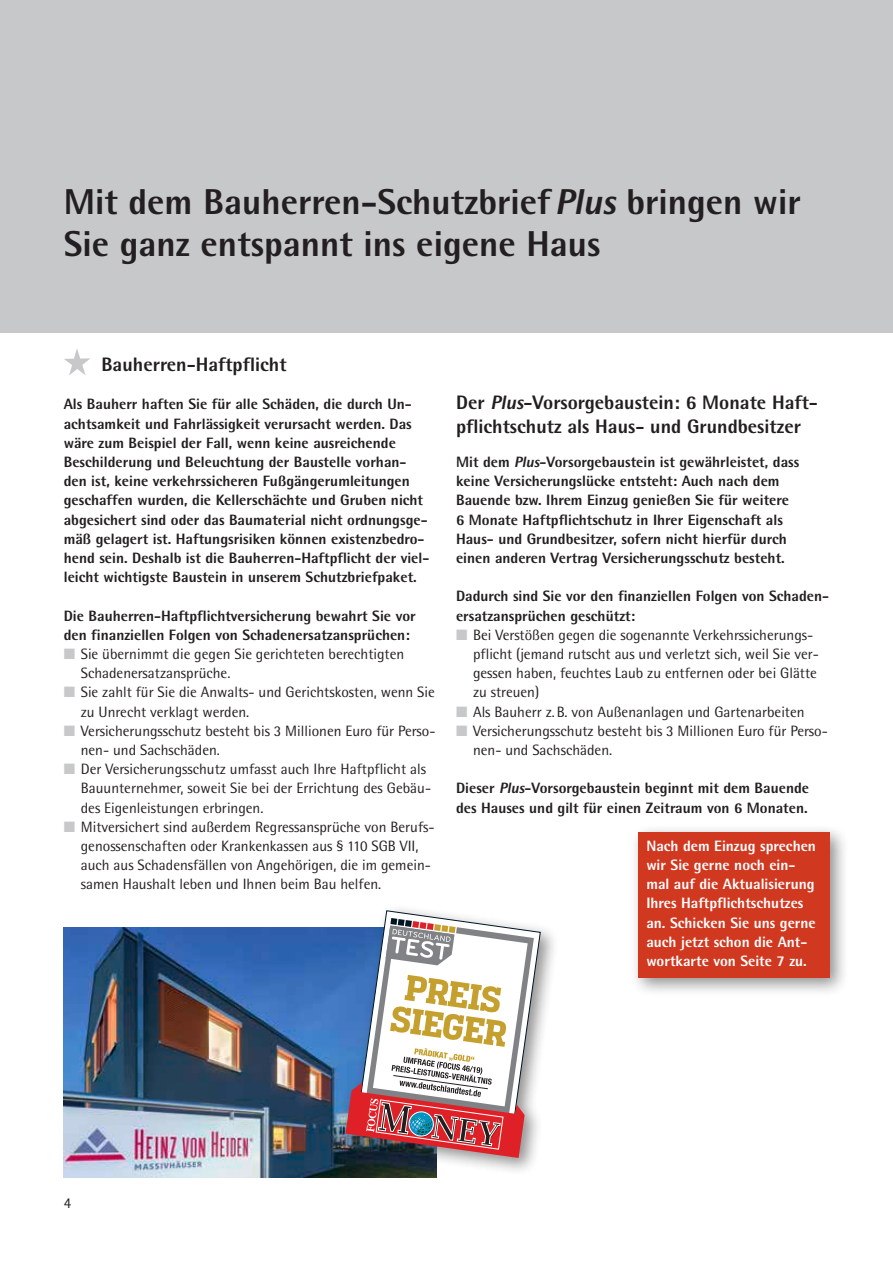
<style>
.page{position:relative;width:893px;height:1263px;background:#fff}
.page>*{position:absolute;margin:0;border:0;box-sizing:border-box;transform-origin:0 0}
.t1{font:800 36px/42px "Lvm Rotis";color:#231f20}
.t2{font:800 19.5px/24px "Lvm Rotis";color:#231f20}
.t3{font:800 15px/19.2px "Lvm Rotis";color:#231f20}
.t4{font:15px "Lvm Rotis";color:#231f20}
.t5{font:800 15px/19.2px "Lvm Rotis";color:#fff}
.s1{color:#c7c8ca}
.s2{font-weight:400;color:#c7c8ca}
.s3{font-weight:400}
</style>
<div class="page">
<div style="left:0;top:0;width:893px;height:333px;background:#c7c8ca"></div>
<svg style="left:64px;top:349px;width:26px;height:26px"></svg>
<img style="left:64px;top:928px;width:373px;height:249px">
<div style="left:339px;top:903px;width:220px;height:273px;background:#231f20;opacity:.5"></div>
<svg style="left:345px;top:910px;width:196px;height:248px"></svg>
<div style="left:629px;top:823px;width:220px;height:174px;background:#231f20;opacity:.5"></div>
<div style="left:638px;top:832px;width:191px;height:145px;background:#d03820"></div>
<h1 class="t1" style="left:64px;top:180px;width:738px">Mit dem Bauherren-Schutzbrief{ bringen wir<br>Sie ganz entspannt ins eigene Haus</h1>
<h2 class="t2" style="left:101px;top:352px;width:187px">Bauherren-Haftpflicht</h2>
<p class="t3" style="left:64px;top:394px;width:367px">Als Bauherr haften Sie für alle Schäden, die durch Un&shy;achtsamkeit und Fahrlässigkeit verursacht werden. Das wäre zum Beispiel der Fall, wenn keine ausreichende Beschilderung und Beleuchtung der Baustelle vorhan&shy;den ist, keine verkehrssicheren Fußgängerumleitungen geschaffen wurden, die Kellerschächte und Gruben nicht abgesichert sind oder das Baumaterial nicht ordnungsge&shy;mäß gelagert ist. Haftungsrisiken können existenzbedro&shy;hend sein. Deshalb ist die Bauherren-Haftpflicht der viel&shy;leicht wichtigste Baustein in unserem Schutzbriefpaket.</p>
<p class="t3" style="left:64px;top:606px;width:353px">Die Bauherren-Haftpflichtversicherung bewahrt Sie vor</p>
<p class="t3" style="left:64px;top:625px;width:348px">den finanziellen Folgen von Schadenersatzansprüchen:</p>
<p class="t4" style="left:64px;top:645px;width:342px"><span class="s1">\</span> Sie übernimmt die gegen Sie gerichteten berechtigten</p>
<p class="t4" style="left:81px;top:664px;width:151px">Schadenersatzansprüche.</p>
<p class="t4" style="left:64px;top:683px;width:373px"><span class="s1">\</span> Sie zahlt für Sie die Anwalts- und Gerichtskosten, wenn Sie</p>
<p class="t4" style="left:81px;top:703px;width:170px">zu Unrecht verklagt werden.</p>
<p class="t4" style="left:64px;top:722px;width:373px"><span class="s1">\</span> Versicherungsschutz besteht bis 3 Millionen Euro für Perso-</p>
<p class="t4" style="left:81px;top:741px;width:141px">nen- und Sachschäden.</p>
<p class="t4" style="left:64px;top:760px;width:364px"><span class="s1">\</span> Der Versicherungsschutz umfasst auch Ihre Haftpflicht als</p>
<p class="t4" style="left:81px;top:779px;width:352px">Bauunternehmer, soweit Sie bei der Errichtung des Gebäu-</p>
<p class="t4" style="left:81px;top:799px;width:184px">des Eigenleistungen erbringen.</p>
<p class="t4" style="left:64px;top:818px;width:372px"><span class="s1">\</span> Mitversichert sind außerdem Regressansprüche von Berufs-</p>
<p class="t4" style="left:81px;top:837px;width:339px">genossenschaften oder Krankenkassen aus § 110 SGB VII,</p>
<p class="t4" style="left:81px;top:856px;width:352px">auch aus Schadensfällen von Angehörigen, die im gemein-</p>
<p class="t4" style="left:81px;top:875px;width:302px">samen Haushalt leben und Ihnen beim Bau helfen.</p>
<h2 class="t2" style="left:456px;top:390px;width:363px">Der {-Vorsorgebaustein: 6 Monate Haft&shy;pflichtschutz als Haus- und Grundbesitzer</h2>
<p class="t3" style="left:456px;top:452px;width:345px">Mit dem {-Vorsorgebaustein ist gewährleistet, dass keine Versicherungslücke entsteht: Auch nach dem Bauende bzw. Ihrem Einzug genießen Sie für weitere 6 Monate Haftpflichtschutz in Ihrer Eigenschaft als Haus- und Grundbesitzer, sofern nicht hierfür durch einen anderen Vertrag Versicherungsschutz besteht.</p>
<p class="t3" style="left:456px;top:586px;width:375px">Dadurch sind Sie vor den finanziellen Folgen von Schaden&shy;ersatzansprüchen geschützt:<br><span class="s2">\</span> <span class="s3">Bei Verstößen gegen die sogenannte Verkehrssicherungs-</span></p>
<p class="t4" style="left:473px;top:645px;width:347px">pflicht (jemand rutscht aus und verletzt sich, weil Sie ver-</p>
<p class="t4" style="left:473px;top:664px;width:345px">gessen haben, feuchtes Laub zu entfernen oder bei Glätte</p>
<p class="t4" style="left:473px;top:683px;width:68px">zu streuen)</p>
<p class="t4" style="left:456px;top:703px;width:350px"><span class="s1">\</span> Als Bauherr z.B. von Außenanlagen und Gartenarbeiten</p>
<p class="t4" style="left:456px;top:722px;width:373px"><span class="s1">\</span> Versicherungsschutz besteht bis 3 Millionen Euro für Perso-</p>
<p class="t4" style="left:473px;top:741px;width:141px">nen- und Sachschäden.</p>
<p class="t3" style="left:456px;top:778px;width:354px">Dieser {-Vorsorgebaustein beginnt mit dem Bauende des Hauses und gilt für einen Zeitraum von 6 Monaten.</p>
<p class="t5" style="left:646px;top:836px;width:171px">Nach dem Einzug sprechen wir Sie gerne noch ein&shy;mal auf die Aktualisierung<br>Ihres Haftpflichtschutzes an. Schicken Sie uns gerne auch jetzt schon die Ant&shy;wortkarte von Seite 7 zu.</p>
<p class="t4" style="left:64px;top:1194px;width:9px">4</p>
</div>
